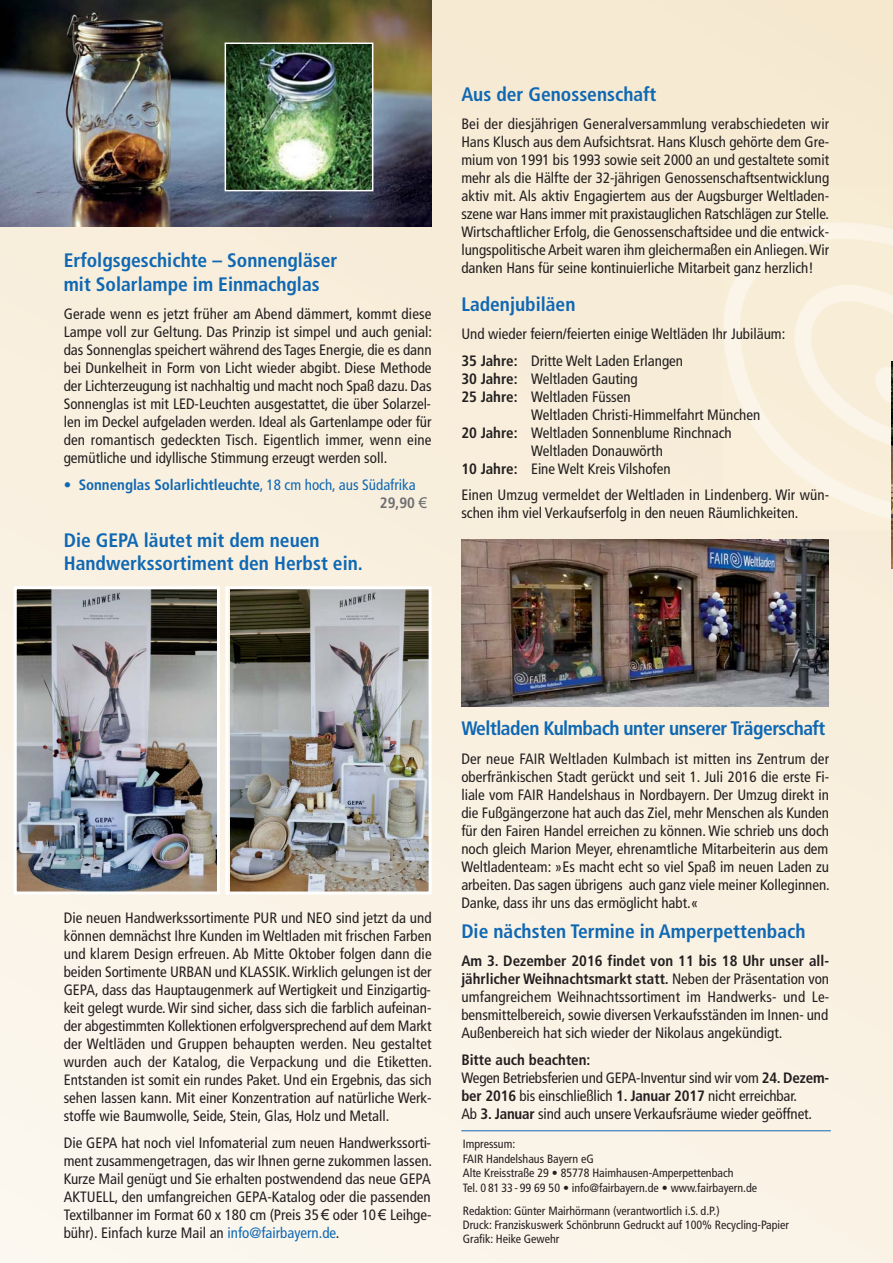
<style>
.page{position:relative;width:893px;height:1263px;background:#fff}
.page>*{position:absolute;margin:0;border:0;box-sizing:border-box;transform-origin:0 0}
.t1{font:700 condensed 19.5px/23.4px "Frutiger";color:#0f68b3}
.t2{font:700 condensed 19.5px "Frutiger";letter-spacing:-.025em;color:#0f68b3}
.t3{font:condensed 15px/18px "Frutiger";color:#231f20;text-align:justify}
.t4{font:700 condensed 15px/18px "Frutiger";color:#0f68b3}
.t5{font:condensed 12px/14.4px "Frutiger";color:#231f20}
.s1{font-weight:400}
.s2{color:#6d6e70}
.s3{font-family:"Arial";font-weight:400;font-stretch:normal;color:#6d6e70}
.s4{font-weight:700}
.s5{font-family:"Arial";font-stretch:normal}
.s6{color:#0f68b3}
</style>
<div class="page">
<div style="left:0;top:0;width:893px;height:1263px;background:linear-gradient(to right,#f9f2e5,#f8eddb)"></div>
<img style="left:723px;top:188px;width:170px;height:342px">
<hr style="left:461px;top:1130px;width:370px;height:1px;background:#0f68b3">
<img style="left:892px;top:362px;width:1px;height:206px">
<img style="left:0;top:0;width:432px;height:226px">
<img style="left:228px;top:46px;width:142px;height:142px">
<div style="left:225px;top:43px;width:148px;height:148px;border:2px solid #fff"></div>
<img style="left:231px;top:590px;width:197px;height:300px">
<div style="left:225px;top:586px;width:207px;height:308px;border:3px solid #fff"></div>
<img style="left:18px;top:590px;width:198px;height:300px">
<div style="left:14px;top:586px;width:206px;height:308px;border:3px solid #fff"></div>
<img style="left:461px;top:540px;width:367px;height:167px">
<h1 class="t1" style="left:64px;top:250px;width:275px">Erfolgsgeschichte – Sonnengläser mit Solarlampe im Einmachglas</h1>
<p class="t3" style="left:64px;top:306px;width:370px">Gerade wenn es jetzt früher am Abend dämmert, kommt diese Lampe voll zur Geltung. Das Prinzip ist simpel und auch genial: das Sonnenglas speichert während des Tages Energie, die es dann bei Dunkelheit in Form von Licht wieder abgibt. Diese Methode der Lichterzeugung ist nachhaltig und macht noch Spaß dazu. Das Sonnenglas ist mit LED-Leuchten ausgestattet, die über Solarzel&shy;len im Deckel aufgeladen werden. Ideal als Gartenlampe oder für den romantisch gedeckten Tisch. Eigentlich immer, wenn eine gemütliche und idyllische Stimmung erzeugt werden soll.</p>
<p class="t4" style="left:380px;top:477px;width:49px;text-indent:-316px"><span class="s1">•</span> Sonnenglas Solarlichtleuchte<span class="s1">, 18 cm hoch, aus Südafrika<br></span><span class="s2">29,90</span> <span class="s3">€</span></p>
<h1 class="t1" style="left:64px;top:530px;width:301px">Die GEPA läutet mit dem neuen<br>Handwerkssortiment den Herbst ein.</h1>
<h1 class="t1" style="left:461px;top:84px;width:197px">Aus der Genossenschaft</h1>
<p class="t3" style="left:461px;top:116px;width:369px">Bei der diesjährigen Generalversammlung verabschiedeten wir Hans Klusch aus dem Aufsichtsrat. Hans Klusch gehörte dem Gre&shy;mium von 1991 bis 1993 sowie seit 2000 an und gestaltete somit mehr als die Hälfte der 32-jährigen Genossenschaftsentwicklung aktiv mit. Als aktiv Engagiertem aus der Augsburger Weltladen&shy;szene war Hans immer mit praxistauglichen Ratschlägen zur Stelle.<br>Wirtschaftlicher Erfolg, die Genossenschaftsidee und die entwick&shy;lungspolitische Arbeit waren ihm gleichermaßen ein Anliegen. Wir danken Hans für seine kontinuierliche Mitarbeit ganz herzlich!</p>
<h1 class="t1" style="left:461px;top:294px;width:116px">Ladenjubiläen</h1>
<p class="t3" style="left:461px;top:322px;width:325px;line-height:26.5px">Und wieder feiern/feierten einige Weltläden Ihr Jubiläum:<br><span class="s4">35 Jahre:</span> Dritte Welt Laden Erlangen</p>
<p class="t3" style="left:461px;top:371px;width:178px"><span class="s4">30 Jahre:</span> Weltladen Gauting</p>
<p class="t3" style="left:461px;top:389px;width:171px"><span class="s4">25 Jahre:</span> Weltladen Füssen</p>
<p class="t3" style="left:531px;top:407px;width:231px">Weltladen Christi-Himmelfahrt München</p>
<p class="t3" style="left:461px;top:425px;width:272px"><span class="s4">20 Jahre:</span> Weltladen Sonnenblume Rinchnach</p>
<p class="t3" style="left:531px;top:443px;width:133px">Weltladen Donauwörth</p>
<p class="t3" style="left:461px;top:461px;width:211px"><span class="s4">10 Jahre:</span> Eine Welt Kreis Vilshofen</p>
<p class="t3" style="left:461px;top:487px;width:369px">Einen Umzug vermeldet der Weltladen in Lindenberg. Wir wün&shy;schen ihm viel Verkaufserfolg in den neuen Räumlichkeiten.</p>
<p class="t3" style="left:64px;top:910px;width:370px">Die neuen Handwerkssortimente PUR und NEO sind jetzt da und können demnächst Ihre Kunden im Weltladen mit frischen Farben und klarem Design erfreuen. Ab Mitte Oktober folgen dann die beiden Sortimente URBAN und KLASSIK. Wirklich gelungen ist der GEPA, dass das Hauptaugenmerk auf Wertigkeit und Einzigartig&shy;keit gelegt wurde. Wir sind sicher, dass sich die farblich aufeinan&shy;der abgestimmten Kollektionen erfolgversprechend auf dem Markt der Weltläden und Gruppen behaupten werden. Neu gestaltet wurden auch der Katalog, die Verpackung und die Etiketten.<br>Entstanden ist somit ein rundes Paket. Und ein Ergebnis, das sich sehen lassen kann. Mit einer Konzentration auf natürliche Werk&shy;stoffe wie Baumwolle, Seide, Stein, Glas, Holz und Metall.</p>
<p class="t3" style="left:64px;top:1134px;width:370px">Die GEPA hat noch viel Infomaterial zum neuen Handwerkssorti&shy;ment zusammengetragen, das wir Ihnen gerne zukommen lassen.<br>Kurze Mail genügt und Sie erhalten postwendend das neue GEPA AKTUELL, den umfangreichen GEPA-Katalog oder die passenden Textilbanner im Format 60 x 180 cm (Preis 35 <span class="s5">€</span> oder 10 <span class="s5">€</span> Leihge&shy;bühr). Einfach kurze Mail an <span class="s6">info@fairbayern.de</span>.</p>
<h1 class="t2" style="left:461px;top:721px;width:366px">Weltladen Kulmbach unter unserer Trägerschaft</h1>
<p class="t3" style="left:461px;top:751px;width:370px">Der neue FAIR Weltladen Kulmbach ist mitten ins Zentrum der oberfränkischen Stadt gerückt und seit 1. Juli 2016 die erste Fi&shy;liale vom FAIR Handelshaus in Nordbayern. Der Umzug direkt in die Fußgängerzone hat auch das Ziel, mehr Menschen als Kunden für den Fairen Handel erreichen zu können. Wie schrieb uns doch noch gleich Marion Meyer, ehrenamtliche Mitarbeiterin aus dem Weltladenteam: »Es macht echt so viel Spaß im neuen Laden zu arbeiten. Das sagen übrigens auch ganz viele meiner Kolleginnen.<br>Danke, dass ihr uns das ermöglicht habt.«</p>
<h1 class="t1" style="left:461px;top:921px;width:346px">Die nächsten Termine in Amperpettenbach</h1>
<p class="t3" style="left:461px;top:953px;width:369px"><span class="s4">Am 3. Dezember 2016 findet von 11 bis 18 Uhr unser all&shy;jährlicher Weihnachtsmarkt statt.</span> Neben der Präsentation von umfangreichem Weihnachtssortiment im Handwerks- und Le&shy;bensmittelbereich, sowie diversen Verkaufsständen im Innen- und Außenbereich hat sich wieder der Nikolaus angekündigt.</p>
<p class="t3" style="left:461px;top:1052px;width:369px;text-align:left"><span class="s4">Bitte auch beachten:<br></span>Wegen Betriebsferien und GEPA-Inventur sind wir vom <span class="s4">24. Dezem&shy;ber 2016</span> bis einschließlich <span class="s4">1. Januar 2017</span> nicht erreichbar.<br>Ab <span class="s4">3. Januar</span> sind auch unsere Verkaufsräume wieder geöffnet.</p>
<p class="t5" style="left:463px;top:1138px;width:296px">Impressum:<br>FAIR Handelshaus Bayern eG<br>Alte Kreisstraße 29 • 85778 Haimhausen-Amperpettenbach<br>Tel. 0 81 33 - 99 69 50 • info@fairbayern.de • www.fairbayern.de</p>
<p class="t5" style="left:463px;top:1204px;width:328px">Redaktion: Günter Mairhörmann (verantwortlich i.S. d.P.)<br>Druck: Franziskuswerk Schönbrunn Gedruckt auf 100% Recycling-Papier<br>Grafik: Heike Gewehr</p>
</div>
